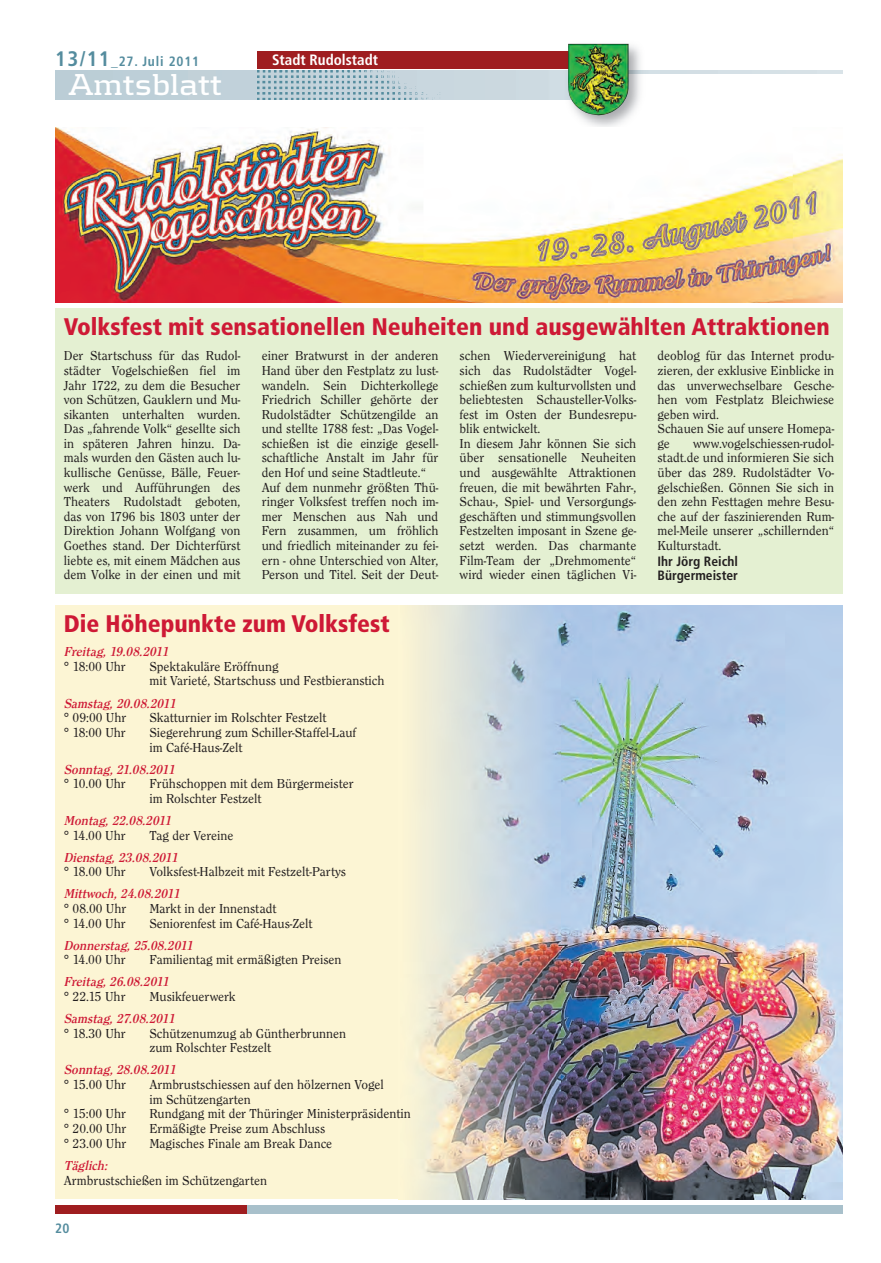
<style>
.page{position:relative;width:881px;height:1263px;background:#fff}
.page>*{position:absolute;margin:0;border:0;box-sizing:border-box;transform-origin:0 0}
.t1{font:700 31.5px "Kontrapunkt";color:#fff}
.t2{font:900 condensed 24px "Frutiger";color:#ce1935}
.t3{font:700 condensed 15px "Frutiger";color:#fff}
.t4{font:13.5px/14.5px "Clearface Itc T";color:#231f20}
.t5{font:italic 700 13.5px "Clearface Itc T";letter-spacing:.02em;color:#ce1935}
.t6{font:700 condensed 13.5px/14.5px "Frutiger";color:#231f20}
.t7{font:700 condensed 13.5px "Frutiger";letter-spacing:.06em;color:#548c9e}
.s1{font-size:21px}
</style>
<div class="page">
<div style="left:236px;top:1205px;width:606px;height:9px;background:#a8c0cb"></div>
<div style="left:55px;top:1205px;width:192px;height:9px;background:#9f1d20"></div>
<svg style="left:55px;top:70px;width:787px;height:30px;background:#c3d3db"></svg>
<img style="left:257px;top:70px;width:202px;height:30px">
<div style="left:257px;top:51px;width:346px;height:17px;background:#9f1d20"></div>
<div style="left:618px;top:74px;width:224px;height:28px;background:#fff"></div>
<img style="left:578px;top:102px;width:60px;height:25px">
<img style="left:548px;top:43px;width:111px;height:31px">
<img style="left:548px;top:74px;width:19px;height:26px">
<img style="left:548px;top:51px;width:19px;height:17px">
<img style="left:628px;top:74px;width:12px;height:28px">
<img style="left:567px;top:44px;width:61px;height:71px">
<img style="left:55px;top:128px;width:787px;height:175px">
<div style="left:55px;top:309px;width:787px;height:285px;background:#e4f0d2"></div>
<div style="left:55px;top:606px;width:787px;height:593px;background:#fcf5d4"></div>
<img style="left:560px;top:606px;width:282px;height:593px">
<img style="left:416px;top:606px;width:144px;height:593px">
<p class="t7" style="left:55px;top:56px;width:145px"><span class="s1">13/11</span>_27. Juli 2011</p>
<p class="t3" style="left:272px;top:53px;width:107px">Stadt Rudolstadt</p>
<h1 class="t1" style="left:69px;top:74px;width:155px">Amtsblatt</h1>
<h2 class="t2" style="left:64px;top:317px;width:767px">Volksfest mit sensationellen Neuheiten und ausgewählten Attraktionen</h2>
<p class="t4" style="left:64px;top:348px;width:178px;text-align:justify">Der Startschuss für das Rudol&shy;städter Vogelschießen fiel im Jahr 1722, zu dem die Besucher von Schützen, Gauklern und Mu&shy;sikanten unterhalten wurden.<br>Das „fahrende Volk“ gesellte sich in späteren Jahren hinzu. Da&shy;mals wurden den Gästen auch lu&shy;kullische Genüsse, Bälle, Feuer&shy;werk und Aufführungen des Theaters Rudolstadt geboten, das von 1796 bis 1803 unter der Direktion Johann Wolfgang von Goethes stand. Der Dichterfürst liebte es, mit einem Mädchen aus dem Volke in der einen und mit</p>
<p class="t4" style="left:262px;top:348px;width:178px">einer Bratwurst in der anderen<br>Hand über den Festplatz zu lust&shy;wandeln. Sein Dichterkollege<br>Friedrich Schiller gehörte der<br>Rudolstädter Schützengilde an und stellte 1788 fest: „Das Vogel&shy;schießen ist die einzige gesell&shy;schaftliche Anstalt im Jahr für den Hof und seine Stadtleute.“<br>Auf dem nunmehr größten Thü&shy;ringer Volksfest treffen noch im&shy;mer Menschen aus Nah und<br>Fern zusammen, um fröhlich und friedlich miteinander zu fei&shy;ern - ohne Unterschied von Alter,<br>Person und Titel. Seit der Deut-</p>
<p class="t4" style="left:459px;top:348px;width:178px">schen Wiedervereinigung hat sich das Rudolstädter Vogel&shy;schießen zum kulturvollsten und beliebtesten Schausteller-Volks&shy;fest im Osten der Bundesrepu&shy;blik entwickelt.<br>In diesem Jahr können Sie sich über sensationelle Neuheiten und ausgewählte Attraktionen freuen, die mit bewährten Fahr-,<br>Schau-, Spiel- und Versorgungs&shy;geschäften und stimmungsvollen<br>Festzelten imposant in Szene ge&shy;setzt werden. Das charmante<br>Film-Team der „Drehmomente“ wird wieder einen täglichen Vi-</p>
<p class="t4" style="left:657px;top:348px;width:178px">deoblog für das Internet produ&shy;zieren, der exklusive Einblicke in das unverwechselbare Gesche&shy;hen vom Festplatz Bleichwiese geben wird.<br>Schauen Sie auf unsere Homepa&shy;ge</p>
<p class="t4" style="left:657px;top:436px;width:178px;text-align:justify;text-indent:36px">www.vogelschiessen-rudol&shy;stadt.de und informieren Sie sich über das 289. Rudolstädter Vo&shy;gelschießen. Gönnen Sie sich in den zehn Festtagen mehre Besu&shy;che auf der faszinierenden Rum&shy;mel-Meile unserer „schillernden“ Kulturstadt.</p>
<p class="t6" style="left:657px;top:555px;width:82px">Ihr Jörg Reichl<br>Bürgermeister</p>
<h2 class="t2" style="left:64px;top:614px;width:327px">Die Höhepunkte zum Volksfest</h2>
<p class="t5" style="left:64px;top:644px;width:108px">Freitag, 19.08.2011</p>
<p class="t4" style="left:64px;top:659px;width:63px">° 18:00 Uhr</p>
<p class="t4" style="left:149px;top:659px;width:236px">Spektakuläre Eröffnung<br>mit Varieté, Startschuss und Festbieranstich</p>
<p class="t5" style="left:64px;top:695px;width:115px">Samstag, 20.08.2011</p>
<p class="t4" style="left:64px;top:710px;width:64px">° 09:00 Uhr</p>
<p class="t4" style="left:149px;top:710px;width:179px">Skatturnier im Rolschter Festzelt</p>
<p class="t4" style="left:64px;top:725px;width:63px">° 18:00 Uhr</p>
<p class="t4" style="left:149px;top:725px;width:208px">Siegerehrung zum Schiller-Staffel-Lauf im Café-Haus-Zelt</p>
<p class="t5" style="left:64px;top:761px;width:114px">Sonntag, 21.08.2011</p>
<p class="t4" style="left:64px;top:776px;width:63px">° 10.00 Uhr</p>
<p class="t4" style="left:149px;top:776px;width:206px">Frühschoppen mit dem Bürgermeister im Rolschter Festzelt</p>
<p class="t5" style="left:64px;top:812px;width:111px">Montag, 22.08.2011</p>
<p class="t4" style="left:64px;top:828px;width:63px">° 14.00 Uhr</p>
<p class="t4" style="left:149px;top:828px;width:85px">Tag der Vereine</p>
<p class="t5" style="left:64px;top:849px;width:117px">Dienstag, 23.08.2011</p>
<p class="t4" style="left:64px;top:864px;width:63px">° 18.00 Uhr</p>
<p class="t4" style="left:149px;top:864px;width:198px">Volksfest-Halbzeit mit Festzelt-Partys</p>
<p class="t5" style="left:64px;top:886px;width:119px">Mittwoch, 24.08.2011</p>
<p class="t4" style="left:64px;top:901px;width:64px">° 08.00 Uhr</p>
<p class="t4" style="left:149px;top:901px;width:128px">Markt in der Innenstadt</p>
<p class="t4" style="left:64px;top:916px;width:63px">° 14.00 Uhr</p>
<p class="t4" style="left:149px;top:916px;width:165px">Seniorenfest im Café-Haus-Zelt</p>
<p class="t5" style="left:64px;top:937px;width:132px">Donnerstag, 25.08.2011</p>
<p class="t4" style="left:64px;top:952px;width:63px">° 14.00 Uhr</p>
<p class="t4" style="left:149px;top:952px;width:193px">Familientag mit ermäßigten Preisen</p>
<p class="t5" style="left:64px;top:974px;width:108px">Freitag, 26.08.2011</p>
<p class="t4" style="left:64px;top:989px;width:63px">° 22.15 Uhr</p>
<p class="t4" style="left:149px;top:989px;width:88px">Musikfeuerwerk</p>
<p class="t5" style="left:64px;top:1010px;width:114px">Samstag, 27.08.2011</p>
<p class="t4" style="left:64px;top:1026px;width:63px">° 18.30 Uhr</p>
<p class="t4" style="left:149px;top:1026px;width:198px">Schützenumzug ab Güntherbrunnen zum Rolschter Festzelt</p>
<p class="t5" style="left:64px;top:1062px;width:115px">Sonntag, 28.08.2011</p>
<p class="t4" style="left:64px;top:1077px;width:64px">° 15.00 Uhr</p>
<p class="t4" style="left:149px;top:1077px;width:236px">Armbrustschiessen auf den hölzernen Vogel im Schützengarten</p>
<p class="t4" style="left:64px;top:1106px;width:64px">° 15:00 Uhr</p>
<p class="t4" style="left:149px;top:1106px;width:263px">Rundgang mit der Thüringer Ministerpräsidentin</p>
<p class="t4" style="left:64px;top:1121px;width:64px">° 20.00 Uhr</p>
<p class="t4" style="left:149px;top:1121px;width:177px">Ermäßigte Preise zum Abschluss</p>
<p class="t4" style="left:64px;top:1136px;width:64px">° 23.00 Uhr</p>
<p class="t4" style="left:149px;top:1136px;width:184px">Magisches Finale am Break Dance</p>
<p class="t5" style="left:64px;top:1157px;width:47px">Täglich:</p>
<p class="t4" style="left:64px;top:1172px;width:205px">Armbrustschießen im Schützengarten</p>
<p class="t7" style="left:55px;top:1222px;width:16px">20</p>
</div>
